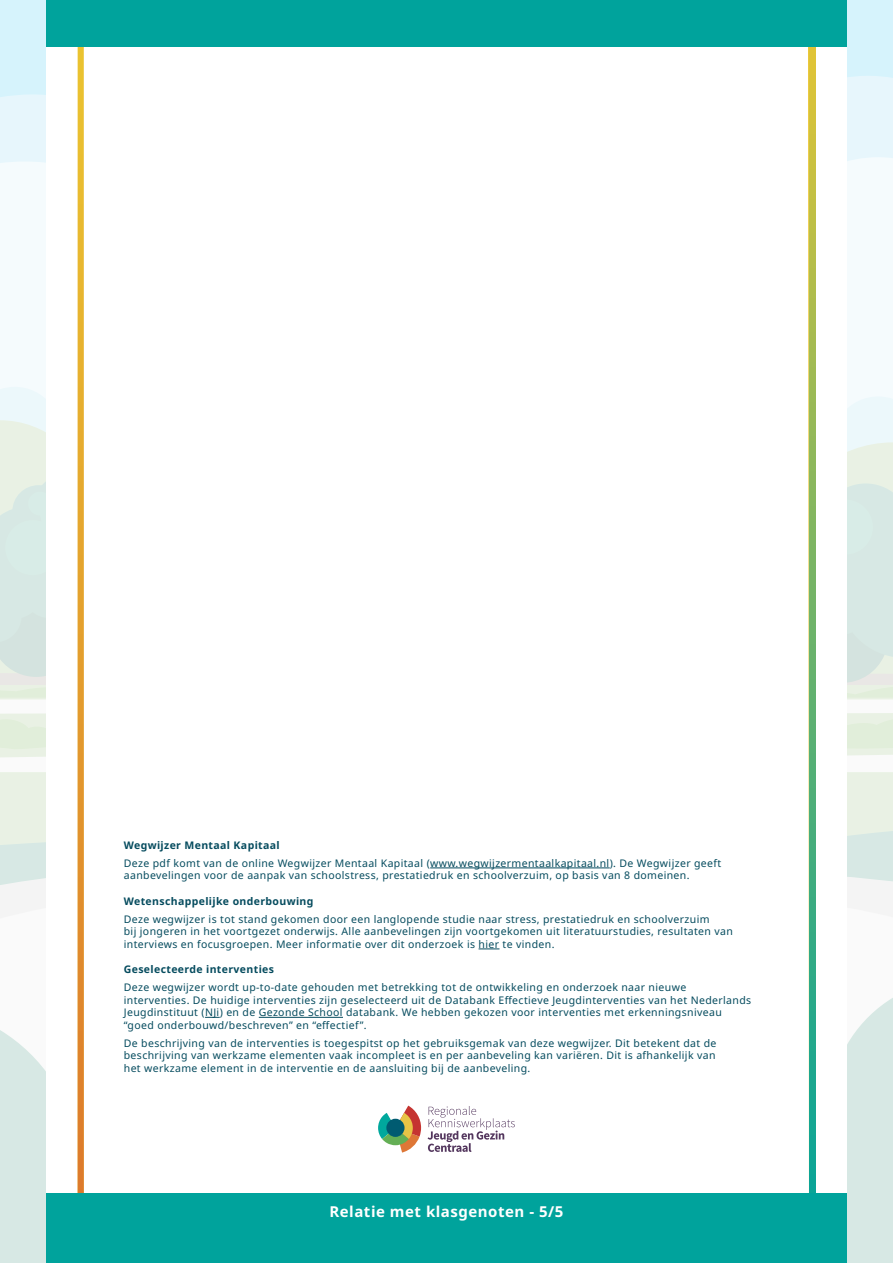
<style>
.page{position:relative;width:893px;height:1263px;background:#fff}
.page>*{position:absolute;margin:0;border:0;box-sizing:border-box;transform-origin:0 0}
.t1{font:700 15px "Noto Sans";letter-spacing:.035em;color:#fff}
.t2{font:10.5px/12.6px "Noto Sans";letter-spacing:.035em;color:#054b5e}
.t3{font:700 10.5px "Noto Sans";letter-spacing:.035em;color:#054b5e}
</style>
<div class="page">
<svg style="left:0;top:0;width:46px;height:1263px"></svg>
<svg style="left:847px;top:0;width:46px;height:1263px"></svg>
<svg style="left:809px;top:46px;width:6px;height:1148px;background:#71b368"></svg>
<svg style="left:78px;top:46px;width:6px;height:1148px;background:#e3a233"></svg>
<div style="left:46px;top:0;width:801px;height:46px;background:#00a39c"></div>
<div style="left:46px;top:1194px;width:801px;height:69px;background:#00a39c"></div>
<svg style="left:378px;top:1105px;width:43px;height:47px"></svg>
<div style="left:386px;top:1119px;width:19px;height:18px;background:#005b71;border-radius:50%"></div>
<svg style="left:428px;top:1106px;width:87px;height:46px"></svg>
<hr style="left:430px;top:868px;width:180px;height:1px;background:#054b5e">
<svg style="left:479px;top:949px;width:20px;height:1px"></svg>
<svg style="left:205px;top:1017px;width:15px;height:1px"></svg>
<hr style="left:259px;top:1017px;width:84px;height:1px;background:#054b5e">
<p class="t3" style="left:124px;top:838px;width:157px">Wegwijzer Mentaal Kapitaal</p>
<p class="t2" style="left:124px;top:857px;width:599px">Deze pdf komt van de online Wegwijzer Mentaal Kapitaal (www.wegwijzermentaalkapitaal.nl). De Wegwijzer geeft aanbevelingen voor de aanpak van schoolstress, prestatiedruk en schoolverzuim, op basis van 8 domeinen.</p>
<p class="t3" style="left:124px;top:893px;width:191px">Wetenschappelijke onderbouwing</p>
<p class="t2" style="left:124px;top:913px;width:611px">Deze wegwijzer is tot stand gekomen door een langlopende studie naar stress, prestatiedruk en schoolverzuim<br>bij jongeren in het voortgezet onderwijs. Alle aanbevelingen zijn voortgekomen uit literatuurstudies, resultaten van interviews en focusgroepen. Meer informatie over dit onderzoek is hier te vinden.</p>
<p class="t3" style="left:124px;top:962px;width:152px">Geselecteerde interventies</p>
<p class="t2" style="left:124px;top:981px;width:629px">Deze wegwijzer wordt up-to-date gehouden met betrekking tot de ontwikkeling en onderzoek naar nieuwe interventies. De huidige interventies zijn geselecteerd uit de Databank Effectieve Jeugdinterventies van het Nederlands Jeugdinstituut (NJi) en de Gezonde School databank. We hebben gekozen voor interventies met erkenningsniveau “goed onderbouwd/beschreven” en “effectief”.</p>
<p class="t2" style="left:124px;top:1037px;width:594px;text-align:justify">De beschrijving van de interventies is toegespitst op het gebruiksgemak van deze wegwijzer. Dit betekent dat de beschrijving van werkzame elementen vaak incompleet is en per aanbeveling kan variëren. Dit is afhankelijk van het werkzame element in de interventie en de aansluiting bij de aanbeveling.</p>
<h1 class="t1" style="left:329px;top:1201px;width:236px">Relatie met klasgenoten - 5/5</h1>
</div>
